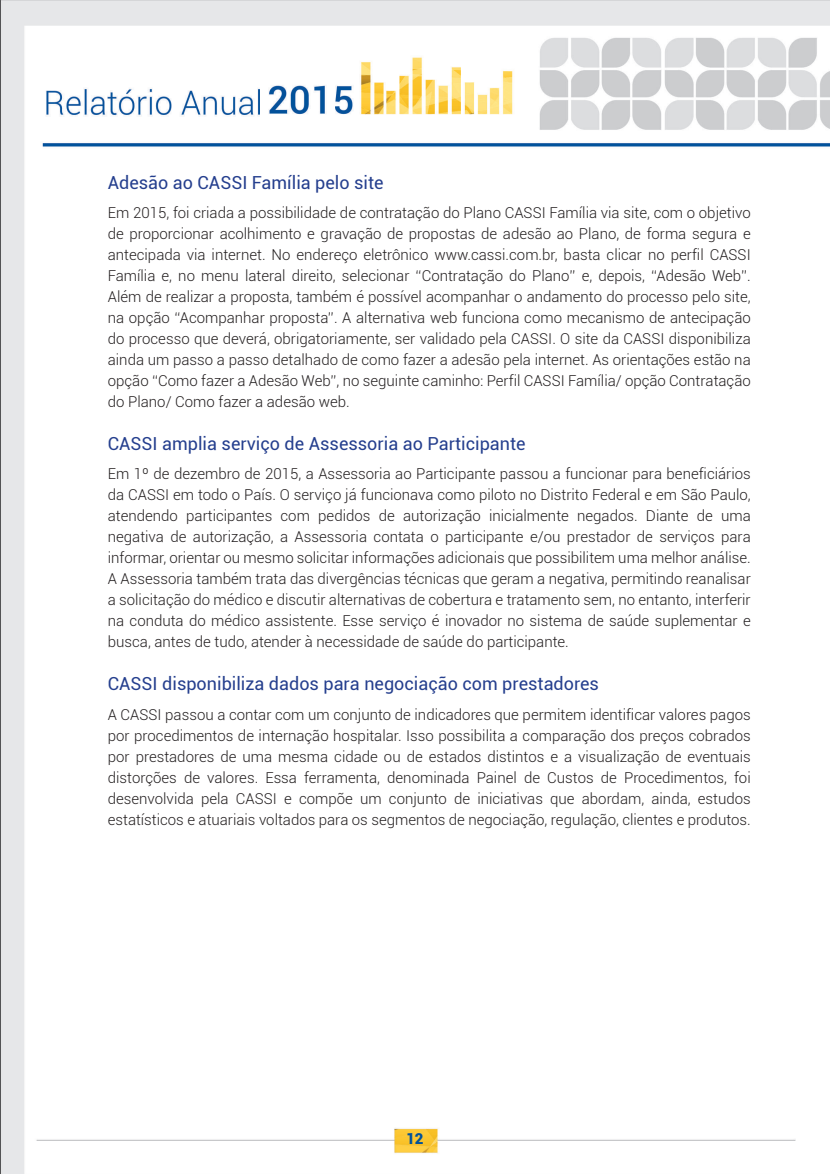
<style>
.page{position:relative;width:830px;height:1174px;background:#fff}
.page>*{position:absolute;margin:0;border:0;box-sizing:border-box;transform-origin:0 0}
.Paragraph_Style_1{font:18px "Roboto";color:#253f8e}
.Paragraph_Style_1-2{font:300 15px/21px "Roboto";color:#231f20;text-align:justify}
.t1{font:900 15px "Roboto";color:#01529b}
</style>
<div class="page">
<img style="left:0;top:0;width:829px;height:1174px">
<p class="Paragraph_Style_1" style="left:108px;top:170px;width:277px">Adesão ao CASSI Família pelo site</p>
<p class="Paragraph_Style_1-2" style="left:108px;top:202px;width:644px">Em 2015, foi criada a possibilidade de contratação do Plano CASSI Família via site, com o objetivo de proporcionar acolhimento e gravação de propostas de adesão ao Plano, de forma segura e antecipada via internet. No endereço eletrônico www.cassi.com.br, basta clicar no perfil CASSI Família e, no menu lateral direito, selecionar ‘‘Contratação do Plano’’ e, depois, ‘‘Adesão Web’’.<br>Além de realizar a proposta, também é possível acompanhar o andamento do processo pelo site, na opção ‘‘Acompanhar proposta’’. A alternativa web funciona como mecanismo de antecipação do processo que deverá, obrigatoriamente, ser validado pela CASSI. O site da CASSI disponibiliza ainda um passo a passo detalhado de como fazer a adesão pela internet. As orientações estão na opção ‘‘Como fazer a Adesão Web’’, no seguinte caminho: Perfil CASSI Família/ opção Contratação do Plano/ Como fazer a adesão web.</p>
<p class="Paragraph_Style_1" style="left:108px;top:431px;width:419px">CASSI amplia serviço de Assessoria ao Participante</p>
<p class="Paragraph_Style_1-2" style="left:108px;top:463px;width:644px">Em 1º de dezembro de 2015, a Assessoria ao Participante passou a funcionar para beneficiários da CASSI em todo o País. O serviço já funcionava como piloto no Distrito Federal e em São Paulo, atendendo participantes com pedidos de autorização inicialmente negados. Diante de uma negativa de autorização, a Assessoria contata o participante e/ou prestador de serviços para informar, orientar ou mesmo solicitar informações adicionais que possibilitem uma melhor análise.<br>A Assessoria também trata das divergências técnicas que geram a negativa, permitindo reanalisar a solicitação do médico e discutir alternativas de cobertura e tratamento sem, no entanto, interferir na conduta do médico assistente. Esse serviço é inovador no sistema de saúde suplementar e busca, antes de tudo, atender à necessidade de saúde do participante.</p>
<p class="Paragraph_Style_1" style="left:108px;top:671px;width:492px">CASSI disponibiliza dados para negociação com prestadores</p>
<p class="Paragraph_Style_1-2" style="left:108px;top:703px;width:644px">A CASSI passou a contar com um conjunto de indicadores que permitem identificar valores pagos por procedimentos de internação hospitalar. Isso possibilita a comparação dos preços cobrados por prestadores de uma mesma cidade ou de estados distintos e a visualização de eventuais distorções de valores. Essa ferramenta, denominada Painel de Custos de Procedimentos, foi desenvolvida pela CASSI e compõe um conjunto de iniciativas que abordam, ainda, estudos estatísticos e atuariais voltados para os segmentos de negociação, regulação, clientes e produtos.</p>
<p class="t1" style="left:406px;top:1128px;width:19px">12</p>
</div>
